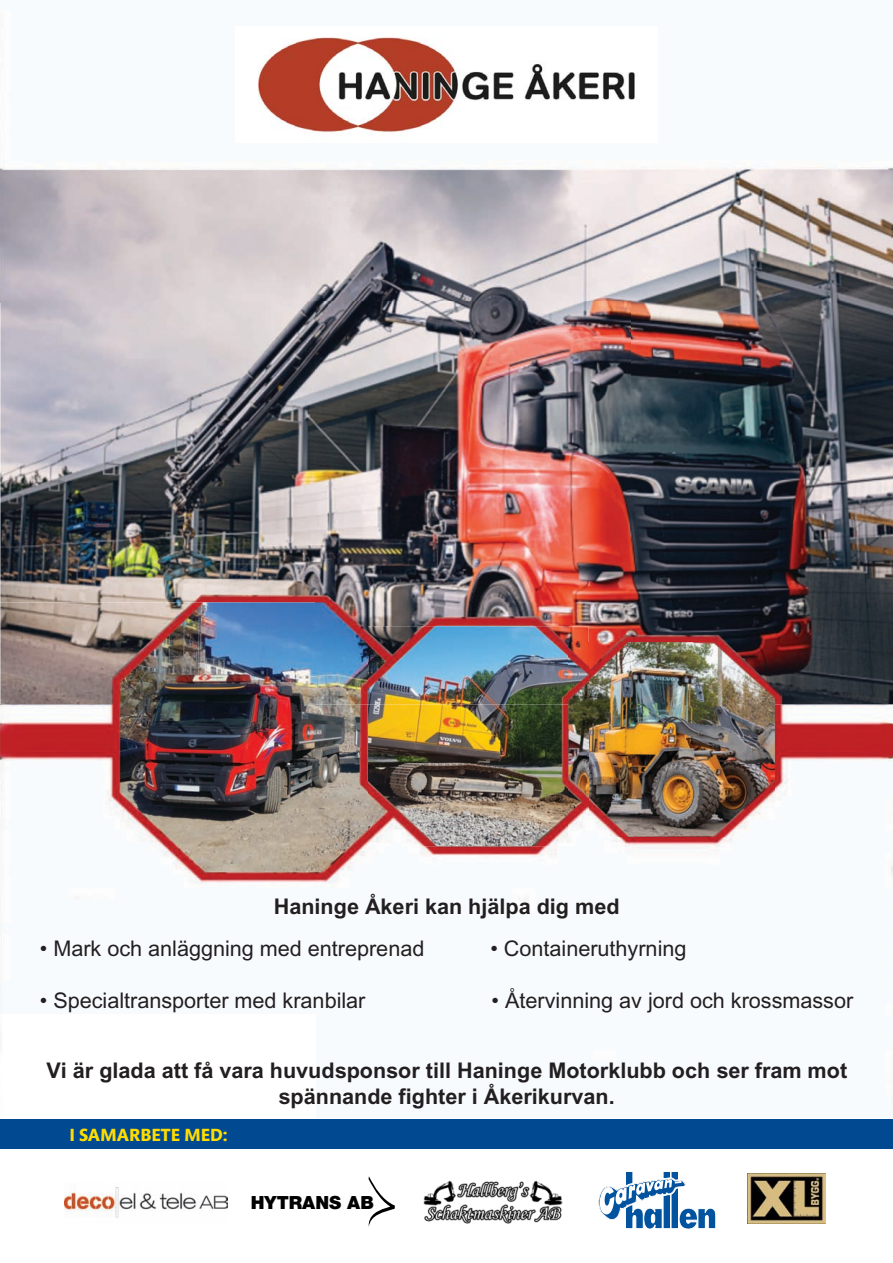
<style>
.page{position:relative;width:893px;height:1263px;background:#fff}
.page>*{position:absolute;margin:0;border:0;box-sizing:border-box;transform-origin:0 0}
.t1{font:700 21.6px/26px "Arial";color:#231f20;text-align:center}
.t2{font:21.6px "Arial";color:#231f20}
.t3{font:900 18.15px "Helvetica Neue";color:#000001}
.t4{font:700 18px "Mundo Sans";color:#ffdc01}
</style>
<div class="page">
<div style="left:0;top:1119px;width:893px;height:30px;background:#014990"></div>
<img style="left:0;top:161px;width:630px;height:140px">
<img style="left:630px;top:161px;width:263px;height:441px">
<img style="left:0;top:301px;width:315px;height:301px">
<img style="left:315px;top:301px;width:316px;height:301px">
<img style="left:258px;top:37px;width:377px;height:96px">
<img style="left:0;top:704px;width:371px;height:310px">
<img style="left:736px;top:704px;width:157px;height:398px">
<img style="left:420px;top:836px;width:314px;height:71px">
<img style="left:0;top:602px;width:893px;height:102px">
<img style="left:588px;top:642px;width:187px;height:194px">
<img style="left:368px;top:626px;width:220px;height:220px">
<svg style="left:599px;top:1172px;width:117px;height:57px"></svg>
<img style="left:65px;top:1187px;width:163px;height:31px">
<img style="left:424px;top:1180px;width:139px;height:44px">
<svg style="left:368px;top:1176px;width:26px;height:51px"></svg>
<img style="left:747px;top:1173px;width:79px;height:50px">
<p class="t1" style="left:274px;top:894px;width:347px">Haninge Åkeri kan hjälpa dig med</p>
<p class="t2" style="left:40px;top:936px;width:386px">• Mark och anläggning med entreprenad</p>
<p class="t2" style="left:490px;top:936px;width:198px">• Containeruthyrning</p>
<p class="t2" style="left:40px;top:988px;width:327px">• Specialtransporter med kranbilar</p>
<p class="t2" style="left:492px;top:988px;width:363px">• Återvinning av jord och krossmassor</p>
<p class="t1" style="left:47px;top:1057px;width:802px">Vi är glada att få vara huvudsponsor till Haninge Motorklubb och ser fram mot spännande fighter i Åkerikurvan.</p>
<p class="t4" style="left:69px;top:1125px;width:160px">I SAMARBETE MED:</p>
<p class="t3" style="left:251px;top:1192px;width:125px">HYTRANS AB</p>
</div>
